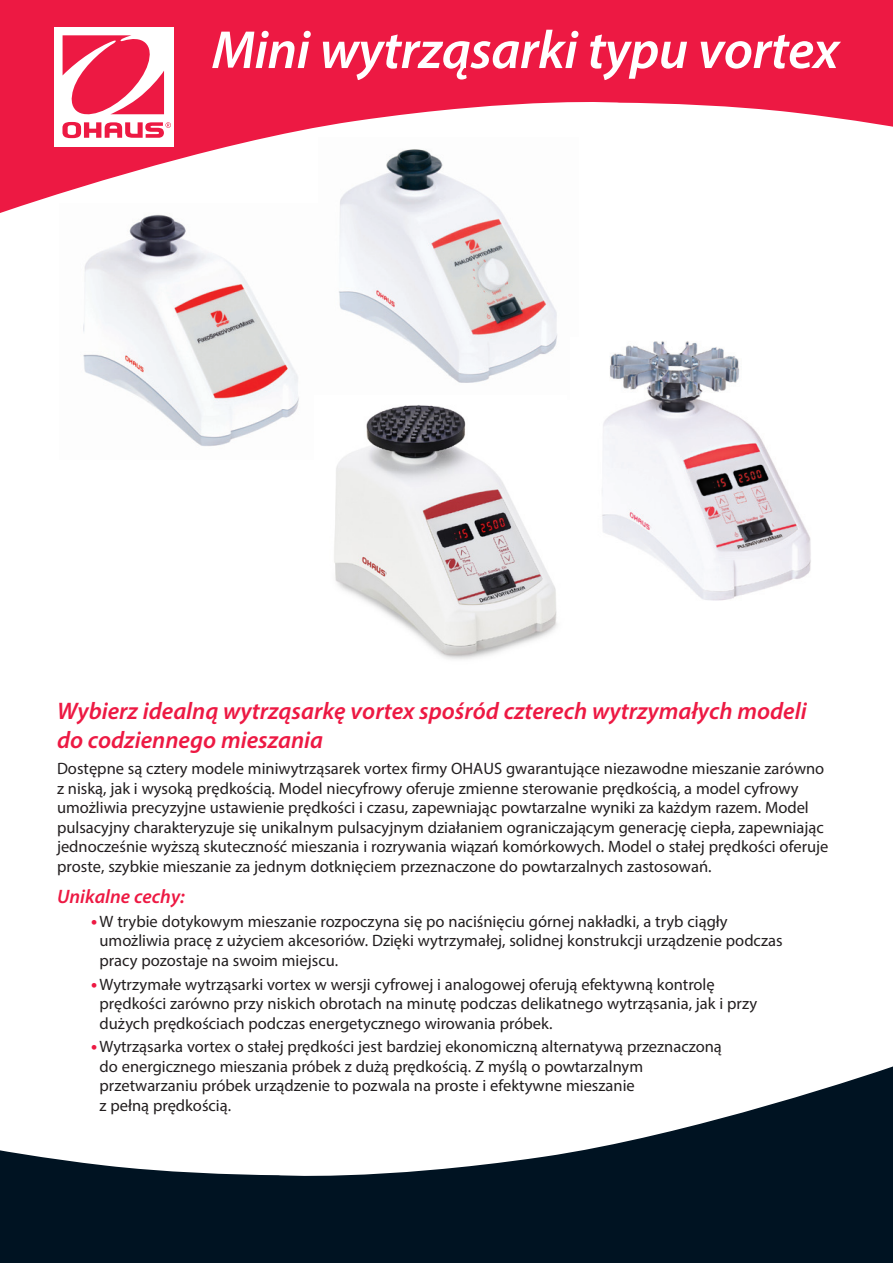
<style>
.page{position:relative;width:893px;height:1263px;background:#fff}
.page>*{position:absolute;margin:0;border:0;box-sizing:border-box;transform-origin:0 0}
.Cover_Product_Name{font:italic 600 54px "Myriad Pro";letter-spacing:-.01em;color:#fff}
.Cover_Headline_Text{font:italic 600 24px/28.8px "Myriad Pro";color:#ed1943}
.Cover_Standard_Featu{font:italic 600 19.5px "Myriad Pro";color:#ed1943}
.Cover_Copy_Text{font:16.5px/19.5px "Myriad Pro";color:#231f20}
.s1{font-weight:700;font-size:18px;color:#ed1943}
</style>
<div class="page">
<svg style="left:0;top:0;width:893px;height:213px;fill:#ed1943"></svg>
<div style="left:54px;top:27px;width:120px;height:119px;background:#fff"></div>
<svg style="left:62px;top:35px;width:109px;height:103px"></svg>
<svg style="left:0;top:1066px;width:893px;height:197px;fill:#001322"></svg>
<img style="left:319px;top:137px;width:259px;height:246px">
<img style="left:571px;top:337px;width:240px;height:264px">
<img style="left:60px;top:203px;width:259px;height:243px">
<img style="left:314px;top:395px;width:243px;height:264px">
<p class="Cover_Product_Name" style="left:212px;top:16px;width:629px">Mini wytrząsarki typu vortex</p>
<p class="Cover_Headline_Text" style="left:57px;top:696px;width:751px">Wybierz idealną wytrząsarkę vortex spośród czterech wytrzymałych modeli do codziennego mieszania</p>
<p class="Cover_Copy_Text" style="left:57px;top:758px;width:773px">Dostępne są cztery modele miniwytrząsarek vortex firmy OHAUS gwarantujące niezawodne mieszanie zarówno z niską, jak i wysoką prędkością. Model niecyfrowy oferuje zmienne sterowanie prędkością, a model cyfrowy umożliwia precyzyjne ustawienie prędkości i czasu, zapewniając powtarzalne wyniki za każdym razem. Model pulsacyjny charakteryzuje się unikalnym pulsacyjnym działaniem ograniczającym generację ciepła, zapewniając jednocześnie wyższą skuteczność mieszania i rozrywania wiązań komórkowych. Model o stałej prędkości oferuje proste, szybkie mieszanie za jednym dotknięciem przeznaczone do powtarzalnych zastosowań.</p>
<p class="Cover_Standard_Featu" style="left:57px;top:884px;width:129px">Unikalne cechy:</p>
<p class="Cover_Copy_Text" style="left:100px;top:911px;width:684px;text-indent:-9px"><span class="s1">•</span> W trybie dotykowym mieszanie rozpoczyna się po naciśnięciu górnej nakładki, a tryb ciągły umożliwia pracę z użyciem akcesoriów. Dzięki wytrzymałej, solidnej konstrukcji urządzenie podczas pracy pozostaje na swoim miejscu.</p>
<p class="Cover_Copy_Text" style="left:100px;top:974px;width:659px;text-indent:-9px"><span class="s1">•</span> Wytrzymałe wytrząsarki vortex w wersji cyfrowej i analogowej oferują efektywną kontrolę prędkości zarówno przy niskich obrotach na minutę podczas delikatnego wytrząsania, jak i przy dużych prędkościach podczas energetycznego wirowania próbek.</p>
<p class="Cover_Copy_Text" style="left:100px;top:1037px;width:624px;text-indent:-9px"><span class="s1">•</span> Wytrząsarka vortex o stałej prędkości jest bardziej ekonomiczną alternatywą przeznaczoną do energicznego mieszania próbek z dużą prędkością. Z myślą o powtarzalnym przetwarzaniu próbek urządzenie to pozwala na proste i efektywne mieszanie<br>z pełną prędkością.</p>
</div>
